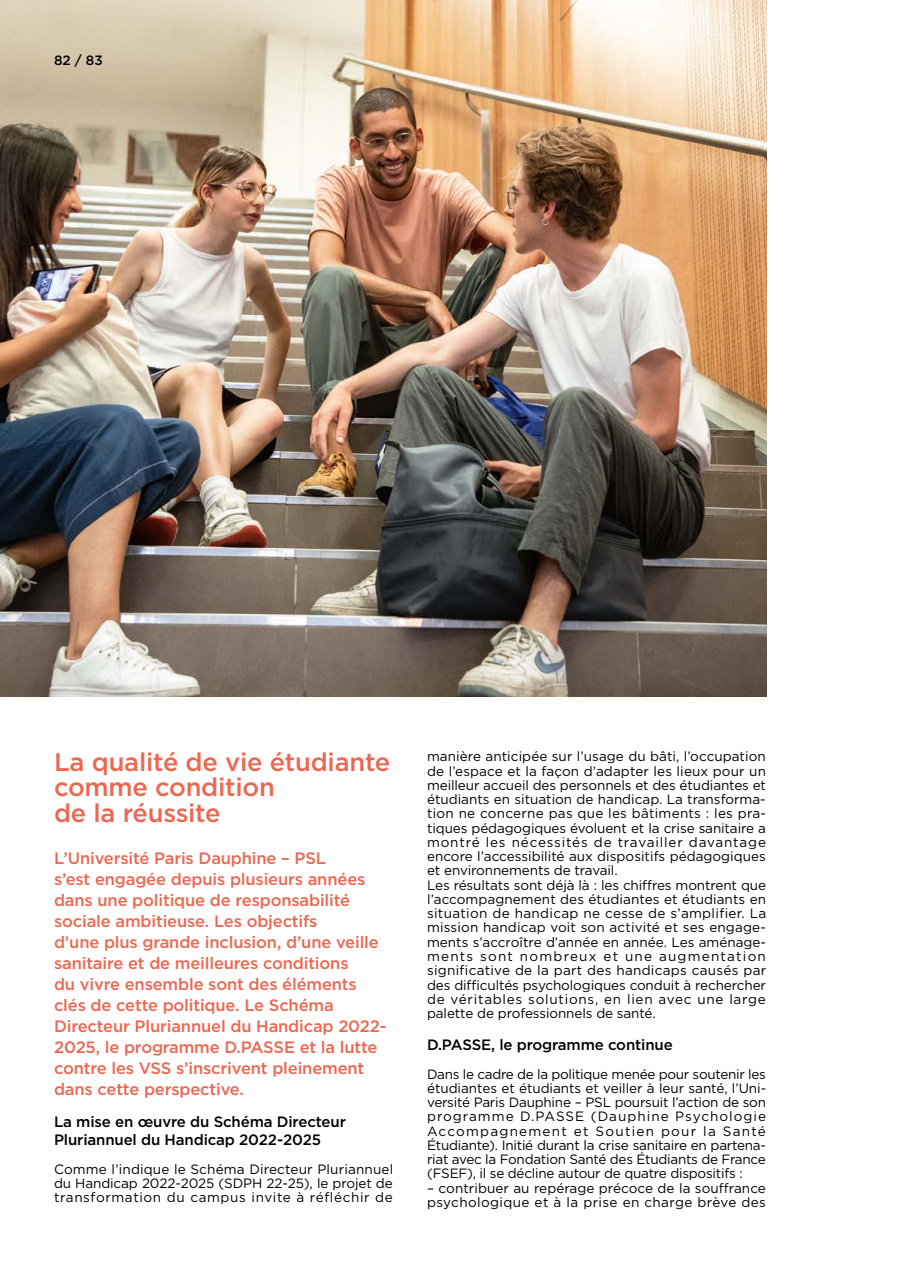
<style>
.page{position:relative;width:915px;height:1263px;background:#fff}
.page>*{position:absolute;margin:0;border:0;box-sizing:border-box;transform-origin:0 0}
.t1{font:500 25.5px/25.5px "Gotham";letter-spacing:-.01em;color:#ed6751}
.t2{font:500 16.5px/21px "Gotham";letter-spacing:-.01em;color:#ed6751}
.t3{font:500 15px/18px "Gotham";letter-spacing:-.01em;color:#000}
.t4{font:13.5px/14.2px "Gotham";letter-spacing:.005em;color:#000;text-align:justify}
.t5{font:500 13.5px "Gotham";color:#000}
</style>
<div class="page">
<img style="left:0;top:0;width:765px;height:697px">
<p class="t5" style="left:54px;top:51px;width:50px">82 / 83</p>
<h1 class="t1" style="left:54px;top:749px;width:337px">La qualité de vie étudiante comme condition<br>de la réussite</h1>
<p class="t2" style="left:54px;top:847px;width:334px">L’Université Paris Dauphine – PSL<br>s’est engagée depuis plusieurs années dans une politique de responsabilité sociale ambitieuse. Les objectifs<br>d’une plus grande inclusion, d’une veille sanitaire et de meilleures conditions<br>du vivre ensemble sont des éléments clés de cette politique. Le Schéma Directeur Pluriannuel du Handicap 2022- 2025, le programme D.PASSE et la lutte contre les VSS s’inscrivent pleinement dans cette perspective.</p>
<p class="t3" style="left:54px;top:1113px;width:293px">La mise en œuvre du Schéma Directeur<br>Pluriannuel du Handicap 2022-2025</p>
<p class="t4" style="left:54px;top:1161px;width:340px">Comme l’indique le Schéma Directeur Pluriannuel du Handicap 2022-2025 (SDPH 22-25), le projet de transformation du campus invite à réfléchir de</p>
<p class="t4" style="left:427px;top:749px;width:340px;text-align:left">manière anticipée sur l’usage du bâti, l’occupation de l’espace et la façon d’adapter les lieux pour un meilleur accueil des personnels et des étudiantes et étudiants en situation de handicap. La transforma&shy;tion ne concerne pas que les bâtiments : les pra&shy;tiques pédagogiques évoluent et la crise sanitaire a montré les nécessités de travailler davantage encore l’accessibilité aux dispositifs pédagogiques et environnements de travail.<br>Les résultats sont déjà là : les chiffres montrent que l’accompagnement des étudiantes et étudiants en situation de handicap ne cesse de s’amplifier. La mission handicap voit son activité et ses engage&shy;ments s’accroître d’année en année. Les aménage&shy;ments sont nombreux et une augmentation significative de la part des handicaps causés par des difficultés psychologiques conduit à rechercher de véritables solutions, en lien avec une large palette de professionnels de santé.</p>
<p class="t3" style="left:427px;top:1036px;width:247px">D.PASSE, le programme continue</p>
<p class="t4" style="left:427px;top:1066px;width:340px">Dans le cadre de la politique menée pour soutenir les étudiantes et étudiants et veiller à leur santé, l’Uni&shy;versité Paris Dauphine – PSL poursuit l’action de son programme D.PASSE (Dauphine Psychologie Accompagnement et Soutien pour la Santé Étudiante). Initié durant la crise sanitaire en partena&shy;riat avec la Fondation Santé des Étudiants de France (FSEF), il se décline autour de quatre dispositifs :</p>
<p class="t4" style="left:427px;top:1180px;width:340px">– contribuer au repérage précoce de la souffrance psychologique et à la prise en charge brève des</p>
</div>
